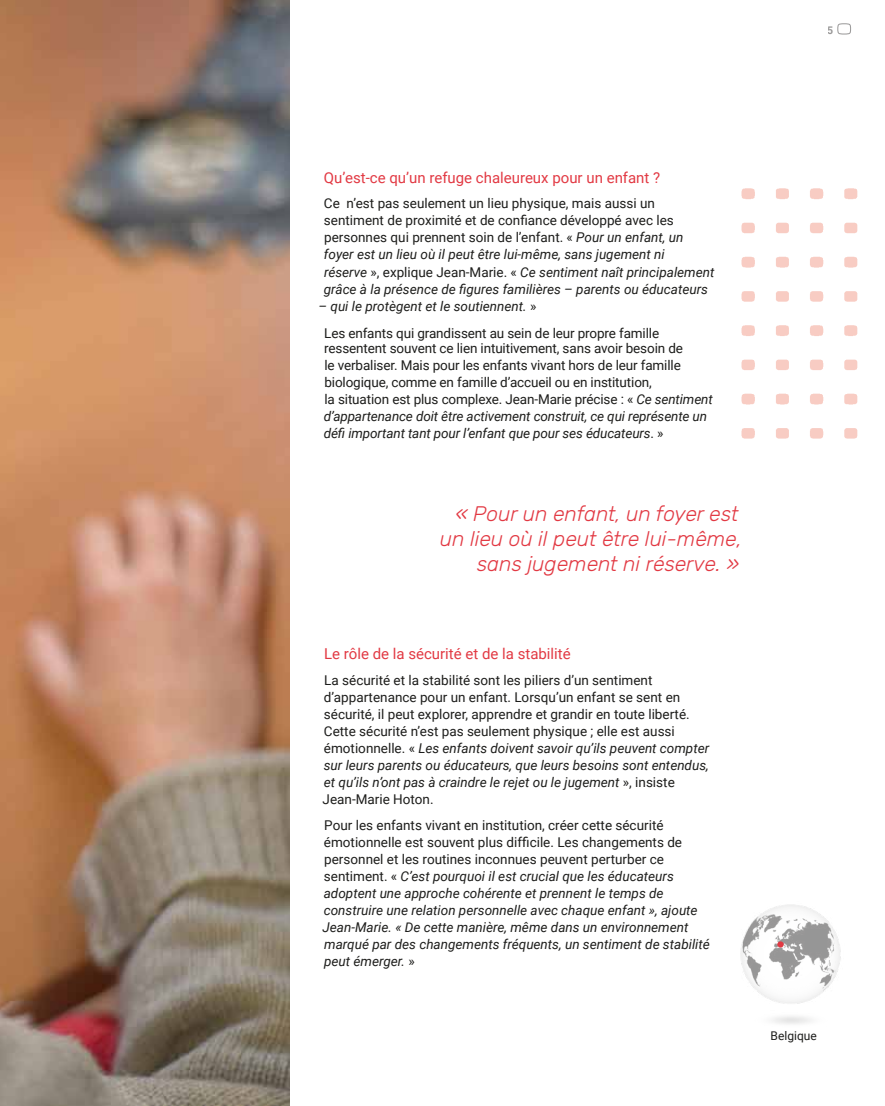
<style>
.page{position:relative;width:885px;height:1106px;background:#fff}
.page>*{position:absolute;margin:0;border:0;box-sizing:border-box;transform-origin:0 0}
.t1{font:italic 300 21px/25.2px "Rubik";color:#e23943;text-align:right}
.t2{font:15px "Roboto";color:#e23943}
.t3{font:13.5px/17px "Roboto";letter-spacing:-.01em;color:#1d1d1b}
.t4{font:italic 13.5px/17px "Roboto";color:#1d1d1b}
.t5{font:12px "Roboto";color:#1d1d1b}
.t6{font:700 10.5px "Roboto";color:#989797}
.s1{font-style:normal}
.s2{font-style:italic}
</style>
<div class="page">
<img style="left:0;top:0;width:289px;height:1106px">
<img style="left:741px;top:188px;width:117px;height:251px">
<svg style="left:837px;top:23px;width:14px;height:12px"></svg>
<img style="left:740px;top:904px;width:101px;height:120px">
<svg style="left:777px;top:941px;width:6px;height:6px"></svg>
<p class="t6" style="left:827px;top:23px;width:8px">5</p>
<p class="t2" style="left:324px;top:167px;width:338px">Qu’est-ce qu’un refuge chaleureux pour un enfant ?</p>
<p class="t4" style="left:324px;top:195px;width:392px"><span class="s1">Ce n’est pas seulement un lieu physique, mais aussi un sentiment de proximité et de confiance développé avec les personnes qui prennent soin de l’enfant. «</span> Pour un enfant, un foyer est un lieu où il peut être lui-même, sans jugement ni<br>réserve <span class="s1">», explique Jean-Marie. «</span> Ce sentiment naît principalement grâce à la présence de figures familières – parents ou éducateurs</p>
<p class="t3" style="left:324px;top:292px;width:336px;line-height:27px;text-indent:-6px"><span class="s2">– qui le protègent et le soutiennent.</span> »<br>Les enfants qui grandissent au sein de leur propre famille</p>
<p class="t3" style="left:324px;top:339px;width:390px">ressentent souvent ce lien intuitivement, sans avoir besoin de<br>le verbaliser. Mais pour les enfants vivant hors de leur famille biologique, comme en famille d’accueil ou en institution,<br>la situation est plus complexe. Jean-Marie précise : « <span class="s2">Ce sentiment d’appartenance doit être activement construit, ce qui représente un défi important tant pour l’enfant que pour ses éducateurs</span>. »</p>
<h1 class="t1" style="left:439px;top:501px;width:303px">« Pour un enfant, un foyer est un lieu où il peut être lui-même, sans jugement ni réserve. »</h1>
<p class="t2" style="left:324px;top:643px;width:248px">Le rôle de la sécurité et de la stabilité</p>
<p class="t3" style="left:322px;top:671px;width:388px">La sécurité et la stabilité sont les piliers d’un sentiment d’appartenance pour un enfant. Lorsqu’un enfant se sent en sécurité, il peut explorer, apprendre et grandir en toute liberté.<br>Cette sécurité n’est pas seulement physique ; elle est aussi émotionnelle. « <span class="s2">Les enfants doivent savoir qu’ils peuvent compter sur leurs parents ou éducateurs, que leurs besoins sont entendus, et qu’ils n’ont pas à craindre le rejet ou le jugement</span> », insiste Jean-Marie Hoton.</p>
<p class="t4" style="left:322px;top:815px;width:388px"><span class="s1">Pour les enfants vivant en institution, créer cette sécurité émotionnelle est souvent plus difficile. Les changements de personnel et les routines inconnues peuvent perturber ce sentiment. «</span> C’est pourquoi il est crucial que les éducateurs adoptent une approche cohérente et prennent le temps de construire une relation personnelle avec chaque enfant », ajoute Jean-Marie. « De cette manière, même dans un environnement marqué par des changements fréquents, un sentiment de stabilité peut émerger. <span class="s1">»</span></p>
<p class="t5" style="left:770px;top:1027px;width:48px">Belgique</p>
</div>
